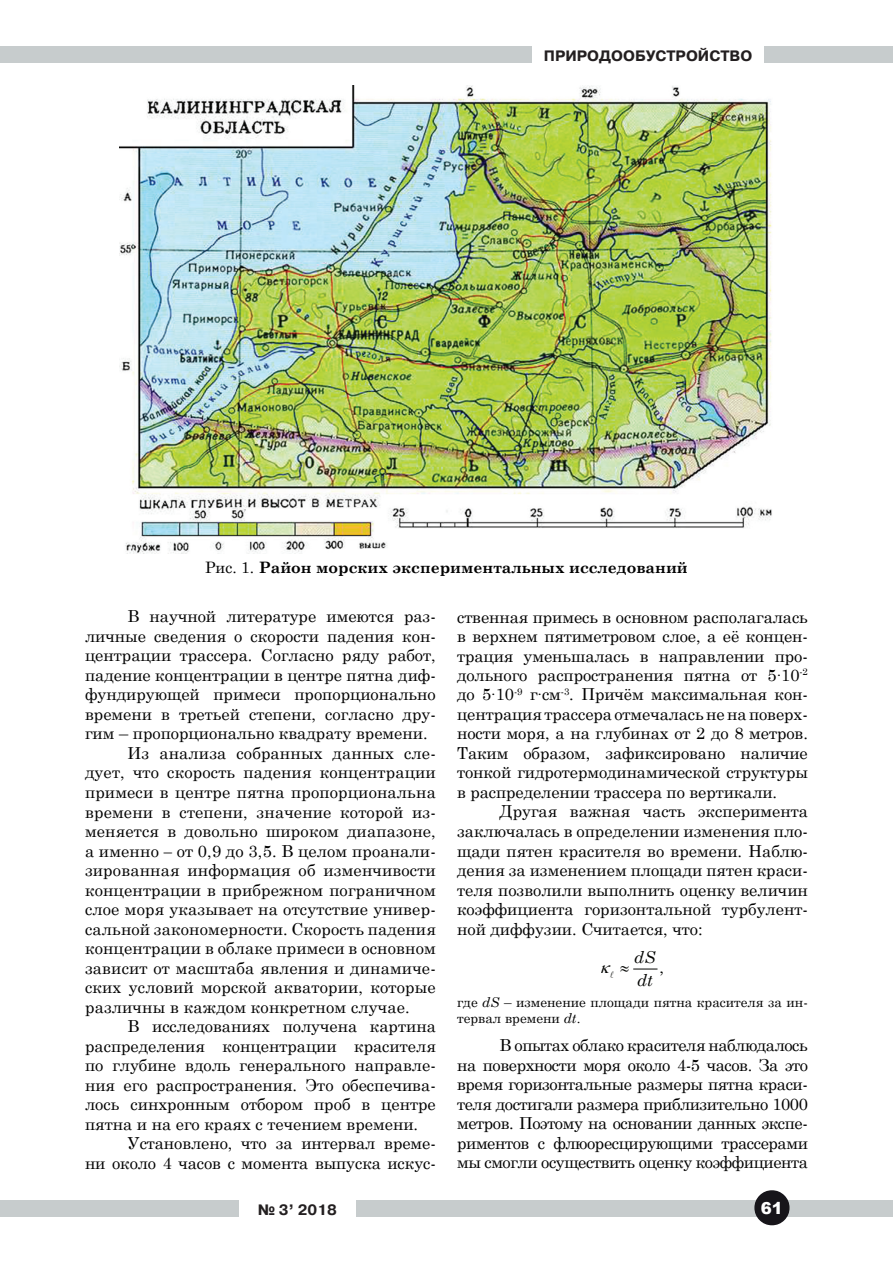
<style>
.page{position:relative;width:893px;height:1263px;background:#fff}
.page>*{position:absolute;margin:0;border:0;box-sizing:border-box;transform-origin:0 0}
.t1{font:16.5px/19.5px "Century Schoolbook";color:#000;text-align:justify}
.t2{font:italic 16.5px/23.4px "Century Schoolbook";color:#040503}
.t3{font:900 16.5px "Arial";color:#fff}
.t4{font:16.5px "Century Schoolbook";color:#040503}
.t5{font:700 15.75px "Century Schoolbook";color:#000}
.t6{font:700 15px "Pragmatica C";color:#231f20}
.t7{font:13.5px/16.5px "Century Schoolbook";color:#000}
.s1{font-weight:400}
.s2{font-style:italic}
</style>
<div class="page">
<div style="left:0;top:1200px;width:238px;height:16px;background:#c7cccd"></div>
<div style="left:357px;top:1200px;width:536px;height:16px;background:#c7cccd"></div>
<svg style="left:754px;top:1190px;width:36px;height:36px"></svg>
<div style="left:0;top:46px;width:531px;height:16px;background:#c7cccd"></div>
<div style="left:765px;top:46px;width:128px;height:16px;background:#c7cccd"></div>
<img style="left:120px;top:85px;width:652px;height:469px">
<svg style="left:633px;top:968px;width:24px;height:2px"></svg>
<p class="t6" style="left:544px;top:47px;width:210px">ПРИРОДООБУСТРОЙСТВО</p>
<p class="t5" style="left:205px;top:555px;width:484px"><span class="s1">Рис. 1.</span> Район морских экспериментальных исследований</p>
<p class="t1" style="left:128px;top:605px;width:310px">В научной литературе имеются раз-</p>
<p class="t1" style="left:85px;top:625px;width:352px">личные сведения о скорости падения кон-</p>
<p class="t1" style="left:85px;top:644px;width:352px">центрации трассера. Согласно ряду работ,</p>
<p class="t1" style="left:85px;top:664px;width:352px">падение концентрации в центре пятна диф-</p>
<p class="t1" style="left:85px;top:683px;width:352px">фундирующей примеси пропорционально</p>
<p class="t1" style="left:85px;top:703px;width:352px">времени в третьей степени, согласно дру-</p>
<p class="t1" style="left:85px;top:722px;width:341px">гим – пропорционально квадрату времени.</p>
<p class="t1" style="left:128px;top:742px;width:310px">Из анализа собранных данных сле-</p>
<p class="t1" style="left:85px;top:761px;width:352px">дует, что скорость падения концентрации</p>
<p class="t1" style="left:85px;top:781px;width:352px">примеси в центре пятна пропорциональна</p>
<p class="t1" style="left:85px;top:800px;width:352px">времени в степени, значение которой из-</p>
<p class="t1" style="left:85px;top:820px;width:352px">меняется в довольно широком диапазоне,</p>
<p class="t1" style="left:85px;top:839px;width:352px">а именно <span class="s2">–</span> от 0,9 до 3,5. В целом проанали-</p>
<p class="t1" style="left:85px;top:859px;width:352px">зированная информация об изменчивости</p>
<p class="t1" style="left:85px;top:878px;width:352px">концентрации в прибрежном пограничном</p>
<p class="t1" style="left:85px;top:898px;width:352px">слое моря указывает на отсутствие универ-</p>
<p class="t1" style="left:85px;top:917px;width:352px">сальной закономерности. Скорость падения</p>
<p class="t1" style="left:85px;top:937px;width:352px">концентрации в облаке примеси в основном</p>
<p class="t1" style="left:85px;top:956px;width:352px">зависит от масштаба явления и динамиче-</p>
<p class="t1" style="left:85px;top:976px;width:352px">ских условий морской акватории, которые</p>
<p class="t1" style="left:85px;top:995px;width:324px">различны в каждом конкретном случае.</p>
<p class="t1" style="left:128px;top:1015px;width:310px">В исследованиях получена картина</p>
<p class="t1" style="left:85px;top:1034px;width:352px">распределения концентрации красителя</p>
<p class="t1" style="left:85px;top:1054px;width:352px">по глубине вдоль генерального направле-</p>
<p class="t1" style="left:85px;top:1073px;width:352px">ния его распространения. Это обеспечива-</p>
<p class="t1" style="left:85px;top:1093px;width:352px">лось синхронным отбором проб в центре</p>
<p class="t1" style="left:85px;top:1112px;width:332px">пятна и на его краях с течением времени.</p>
<p class="t1" style="left:128px;top:1132px;width:310px">Установлено, что за интервал време-</p>
<p class="t1" style="left:85px;top:1151px;width:352px">ни около 4 часов с момента выпуска искус-</p>
<p class="t1" style="left:457px;top:605px;width:352px;text-align:left">ственная примесь в основном располагалась в верхнем пятиметровом слое, а её концен&shy;трация уменьшалась в направлении про&shy;дольного распространения пятна от 5∙10<sup>‑2 </sup>до 5∙10<sup>‑9</sup> г∙см<sup>‑3</sup>. Причём максимальная кон&shy;центрация трассера отмечалась не на поверх&shy;ности моря, а на глубинах от 2 до 8 метров.<br>Таким образом, зафиксировано наличие тонкой гидротермодинамической структуры в распределении трассера по вертикали.</p>
<p class="t1" style="left:457px;top:800px;width:352px;text-indent:43px">Другая важная часть эксперимента заключалась в определении изменения пло&shy;щади пятен красителя во времени. Наблю&shy;дения за изменением площади пятен краси&shy;теля позволили выполнить оценку величин коэффициента горизонтальной турбулент&shy;ной диффузии. Считается, что:</p>
<p class="t4" style="left:660px;top:953px;width:6px">,</p>
<p class="t2" style="left:634px;top:944px;width:23px">dS dt</p>
<p class="t7" style="left:457px;top:992px;width:352px">где <span class="s2">dS</span> – изменение площади пятна красителя за ин&shy;тервал времени <span class="s2">dt</span>.</p>
<p class="t1" style="left:457px;top:1034px;width:352px;text-indent:43px">В опытах облако красителя наблюдалось на поверхности моря около 4<span class="s2">‑</span>5 часов. За это время горизонтальные размеры пятна краси&shy;теля достигали размера приблизительно 1000 метров. Поэтому на основании данных экспе&shy;риментов с флюоресцирующими трассерами мы смогли осуществить оценку коэффициента</p>
<p class="t6" style="left:258px;top:1202px;width:81px">¹ 3’ 2018</p>
<p class="t3" style="left:761px;top:1196px;width:24px">61</p>
</div>
